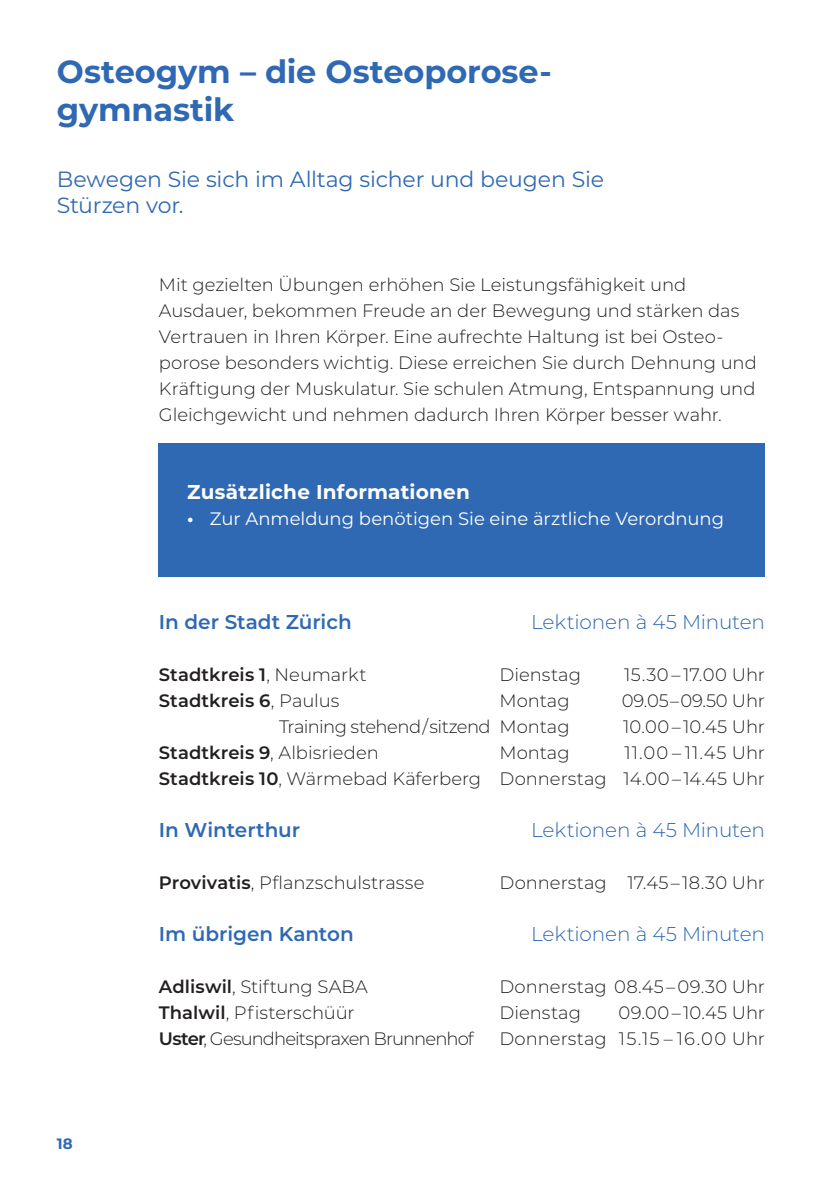
<style>
.page{position:relative;width:840px;height:1191px;background:#fff}
.page>*{position:absolute;margin:0;border:0;box-sizing:border-box;transform-origin:0 0}
.Titel{font:700 32px/38px "Montserrat";color:#2f69b3}
.Lead{font:22px/26px "Montserrat";letter-spacing:-.01em;color:#2f69b3}
.Kursort-Zeit{font:300 20px "Montserrat";letter-spacing:-.005em;color:#2f69b3}
.Kursort-Zeit-2{font:600 20px "Montserrat";letter-spacing:-.005em;color:#2f69b3}
.Zwischentitel_weiss{font:700 20px "Montserrat";letter-spacing:.01em;color:#fff}
.Grundtext{font:300 20px "Montserrat";letter-spacing:-.005em;color:#2f69b3}
.Grundtext-2{font:600 20px "Montserrat";color:#2f69b3}
.Kursort-Zeit-3{font:300 18px/26px "Montserrat";color:#231f20;text-align:right}
.Grundtext-3{font:300 18px/26px "Montserrat";color:#231f20}
.t1{font:18px "Montserrat";color:#fff}
.Kursort-Zeit-4{font:600 18px "Montserrat";letter-spacing:.005em;color:#231f20}
.Kursort-Zeit-5{font:300 18px "Montserrat";letter-spacing:-.05em;color:#231f20}
.Kursort-Zeit-6{font:300 18px "Montserrat";letter-spacing:-.03em;color:#231f20}
.t2{font:700 15px "Montserrat";color:#2f69b3}
.s1{font-weight:700}
.s2{font-weight:300}
.s3{font-weight:600}
</style>
<div class="page">
<div style="left:159px;top:443px;width:605px;height:134px;background:#2f69b3"></div>
<p class="Titel" style="left:57px;top:51px;width:493px">Osteogym – die Osteoporose&shy;gymnastik</p>
<p class="Lead" style="left:57px;top:165px;width:548px">Bewegen Sie sich im Alltag sicher und beugen Sie<br>Stürzen vor.</p>
<p class="Grundtext-3" style="left:159px;top:271px;width:599px">Mit gezielten Übungen erhöhen Sie Leistungsfähigkeit und Ausdauer, bekommen Freude an der Bewegung und stärken das Vertrauen in Ihren Körper. Eine aufrechte Haltung ist bei Osteo&shy;porose besonders wichtig. Diese erreichen Sie durch Dehnung und Kräftigung der Muskulatur. Sie schulen Atmung, Entspannung und Gleichgewicht und nehmen dadurch Ihren Körper besser wahr.</p>
<p class="Zwischentitel_weiss" style="left:187px;top:477px;width:284px">Zusätzliche Informationen</p>
<p class="t1" style="left:187px;top:506px;width:538px"><span class="s1">•</span> Zur Anmeldung benötigen Sie eine ärztliche Verordnung</p>
<p class="t2" style="left:57px;top:1133px;width:17px">18</p>
<p class="Grundtext-2" style="left:159px;top:607px;width:194px">In der Stadt Zürich</p>
<p class="Grundtext" style="left:530px;top:608px;width:235px">Lektionen à 45 Minuten</p>
<p class="Kursort-Zeit-4" style="left:159px;top:662px;width:209px">Stadtkreis 1<span class="s2">, Neumarkt</span></p>
<p class="Kursort-Zeit-3" style="left:499px;top:661px;width:83px">Dienstag</p>
<p class="Kursort-Zeit-3" style="left:624px;top:661px;width:142px">15.30 – 17.00 Uhr</p>
<p class="Kursort-Zeit-4" style="left:159px;top:688px;width:182px">Stadtkreis 6<span class="s2">, Paulus</span></p>
<p class="Kursort-Zeit-3" style="left:499px;top:687px;width:72px">Montag</p>
<p class="Kursort-Zeit-3" style="left:621px;top:687px;width:144px">09.05 – 09.50 Uhr</p>
<p class="Kursort-Zeit-6" style="left:279px;top:714px;width:292px">Training stehend / sitzend Montag</p>
<p class="Kursort-Zeit-3" style="left:622px;top:713px;width:143px">10.00 – 10.45 Uhr</p>
<p class="Kursort-Zeit-3" style="left:159px;top:739px;width:221px"><span class="s3">Stadtkreis 9</span>, Albisrieden</p>
<p class="Kursort-Zeit-3" style="left:499px;top:739px;width:72px">Montag</p>
<p class="Kursort-Zeit-3" style="left:159px;top:739px;width:607px">11.00 – 11.45 Uhr<br><span class="s3">Stadtkreis 10</span>, Wärmebad Käferberg Donnerstag 14.00 – 14.45 Uhr</p>
<p class="Kursort-Zeit-2" style="left:159px;top:815px;width:143px">In Winterthur</p>
<p class="Kursort-Zeit" style="left:530px;top:816px;width:235px">Lektionen à 45 Minuten</p>
<p class="Kursort-Zeit-3" style="left:159px;top:869px;width:267px"><span class="s3">Provivatis</span>, Pflanzschulstrasse</p>
<p class="Kursort-Zeit-3" style="left:499px;top:869px;width:267px">Donnerstag 17.45 – 18.30 Uhr</p>
<p class="Kursort-Zeit-2" style="left:159px;top:919px;width:196px">Im übrigen Kanton</p>
<p class="Kursort-Zeit" style="left:530px;top:920px;width:235px">Lektionen à 45 Minuten</p>
<p class="Kursort-Zeit-3" style="left:159px;top:973px;width:210px"><span class="s3">Adliswil</span>, Stiftung SABA</p>
<p class="Kursort-Zeit-3" style="left:499px;top:973px;width:267px">Donnerstag 08.45 – 09.30 Uhr</p>
<p class="Kursort-Zeit-3" style="left:159px;top:999px;width:197px"><span class="s3">Thalwil</span>, Pfisterschüür</p>
<p class="Kursort-Zeit-3" style="left:499px;top:999px;width:83px">Dienstag</p>
<p class="Kursort-Zeit-3" style="left:618px;top:999px;width:148px">09.00 – 10.45 Uhr</p>
<p class="Kursort-Zeit-5" style="left:159px;top:1026px;width:316px"><span class="s3">Uster</span>, Gesundheitspraxen Brunnenhof</p>
<p class="Kursort-Zeit-3" style="left:499px;top:1025px;width:267px">Donnerstag 15.15 – 16.00 Uhr</p>
</div>
